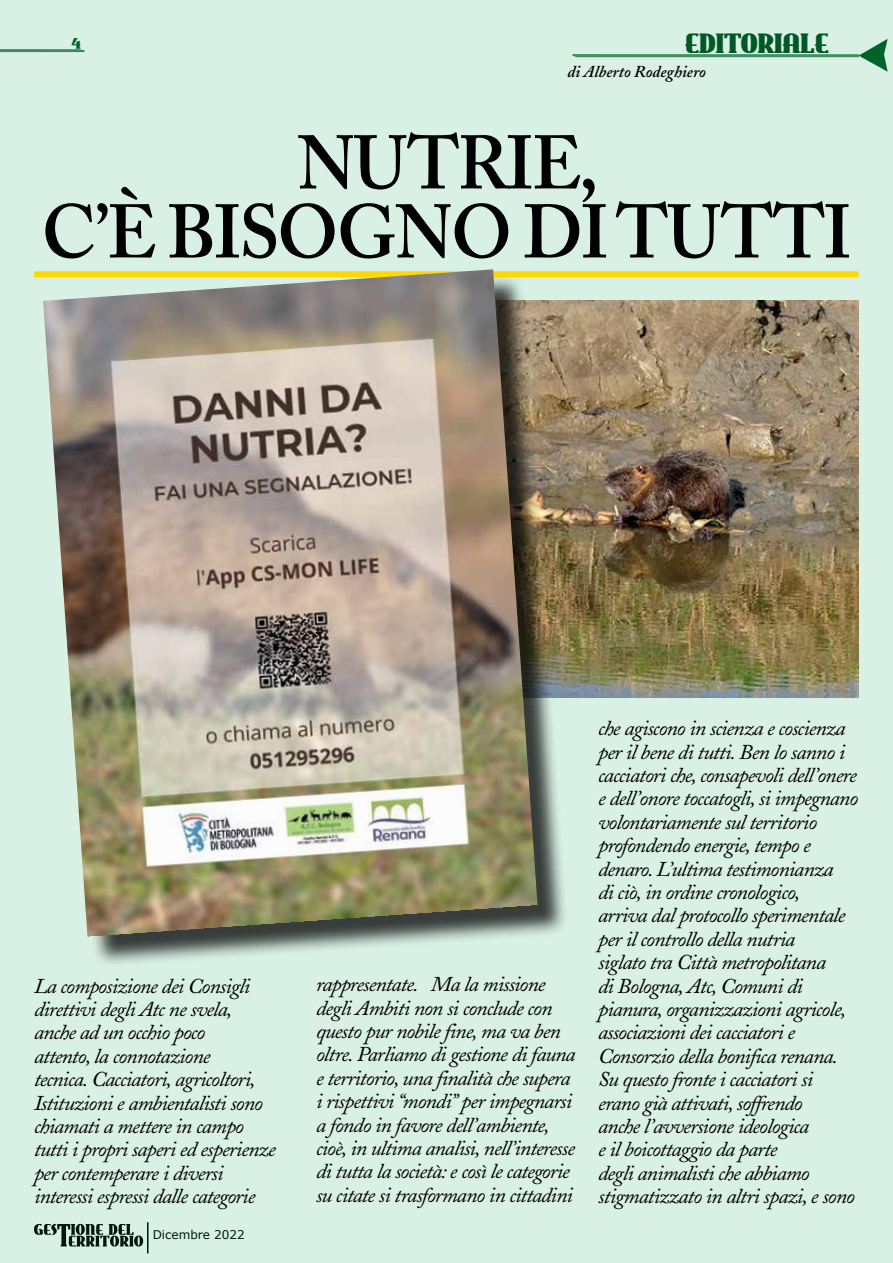
<style>
.page{position:relative;width:893px;height:1263px;background:#d9f1e5}
.page>*{position:absolute;margin:0;border:0;box-sizing:border-box;transform-origin:0 0}
.t1{font:600 75px/69px "Adobe Caslon";letter-spacing:-.03em;color:#000;text-align:center;scale:.96 1}
.t2{font:27px "East Market";color:#005826}
.t3{font:italic 21px/23.4px "Adobe Caslon";letter-spacing:-.04em;color:#000;scale:1.04 1}
.t4{font:italic 600 16.5px "Adobe Caslon";color:#000}
.t5{font:16.5px "East Market";color:#005826}
.t6{font:12px "Verdana";color:#000}
</style>
<div class="page">
<svg style="left:0;top:49px;width:85px;height:4px"></svg>
<div style="left:34px;top:271px;width:825px;height:6px;background:#ffd800"></div>
<img style="left:568px;top:301px;width:291px;height:396px">
<div style="left:48px;top:274px;width:520px;height:694px;background:#000;opacity:.75"></div>
<img style="left:43px;top:269px;width:495px;height:668px">
<p class="t5" style="left:71px;top:31px;width:11px">4</p>
<p class="t2" style="left:685px;top:28px;width:145px">EDITORIALE</p>
<p class="t4" style="left:568px;top:62px;width:140px">di Alberto Rodeghiero</p>
<h1 class="t1" style="left:42px;top:129px;width:845px">NUTRIE,<br>C’È BISOGNO DI TUTTI</h1>
<p class="t3" style="left:34px;top:975px;width:234px">La composizione dei Consigli direttivi degli Atc ne svela, anche ad un occhio poco<br>attento, la connotazione<br>tecnica. Cacciatori, agricoltori,<br>Istituzioni e ambientalisti sono chiamati a mettere in campo tutti i propri saperi ed esperienze per contemperare i diversi interessi espressi dalle categorie</p>
<p class="t3" style="left:316px;top:973px;width:251px">rappresentate. Ma la missione degli Ambiti non si conclude con questo pur nobile fine, ma va ben oltre. Parliamo di gestione di fauna e territorio, una finalità che supera i rispettivi “mondi” per impegnarsi a fondo in favore dell’ambiente, cioè, in ultima analisi, nell’interesse di tutta la società: e così le categorie su citate si trasformano in cittadini</p>
<p class="t6" style="left:153px;top:1227px;width:94px">Dicembre 2022</p>
<p class="t3" style="left:598px;top:717px;width:251px">che agiscono in scienza e coscienza per il bene di tutti. Ben lo sanno i cacciatori che, consapevoli dell’onere e dell’onore toccatogli, si impegnano volontariamente sul territorio profondendo energie, tempo e denaro. L’ultima testimonianza<br>di ciò, in ordine cronologico,<br>arriva dal protocollo sperimentale per il controllo della nutria<br>siglato tra Città metropolitana<br>di Bologna, Atc, Comuni di pianura, organizzazioni agricole, associazioni dei cacciatori e<br>Consorzio della bonifica renana.<br>Su questo fronte i cacciatori si erano già attivati, soffrendo<br>anche l’avversione ideologica<br>e il boicottaggio da parte<br>degli animalisti che abbiamo stigmatizzato in altri spazi, e sono</p>
</div>
